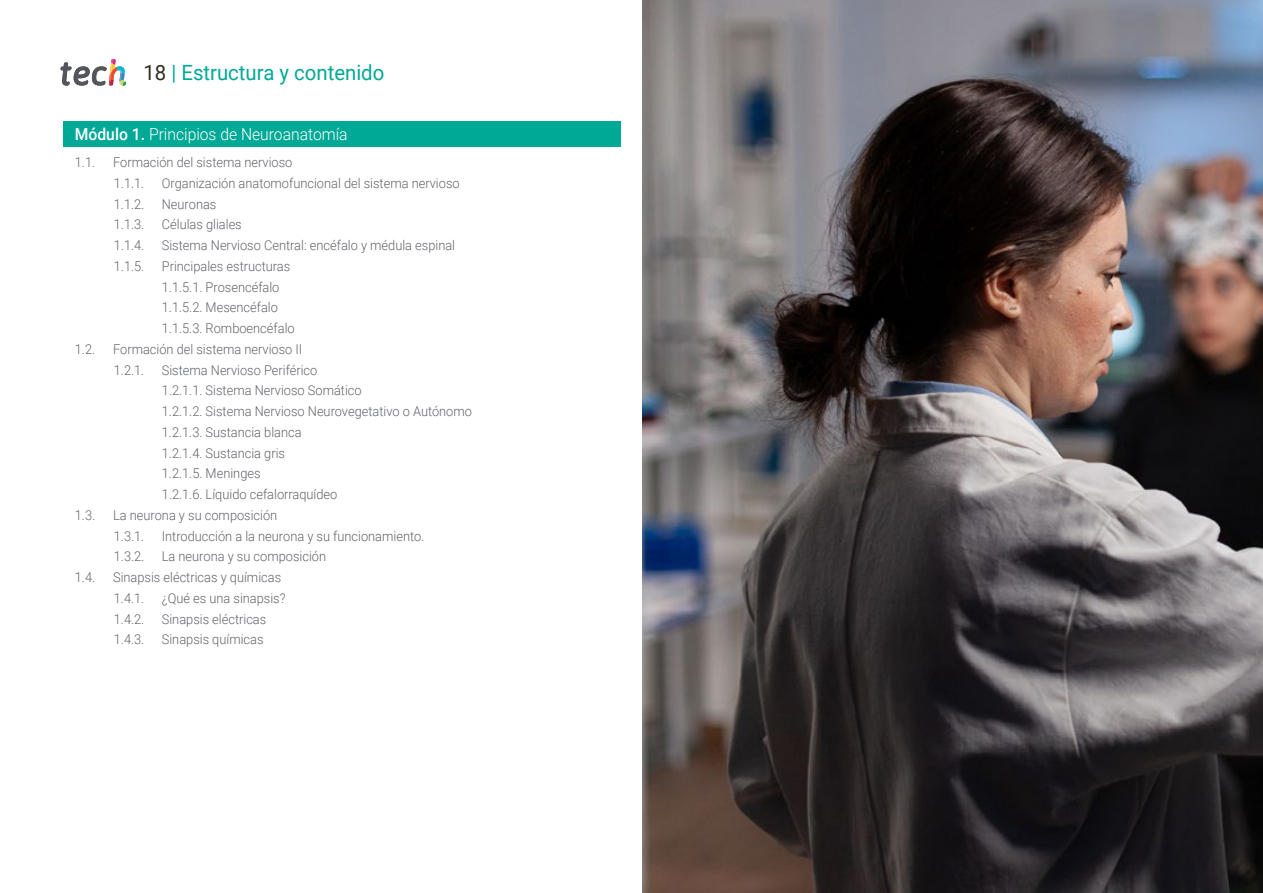
<style>
.page{position:relative;width:1263px;height:893px;background:#fff}
.page>*{position:absolute;margin:0;border:0;box-sizing:border-box;transform-origin:0 0}
.t1{font:21px "Roboto";color:#00a996}
.t2{font:300 16.5px "Roboto";color:#fff;scale:.95 1}
.t3{font:300 13.5px/20.7px "Roboto";color:#61646a;scale:.95 1}
.s1{color:#312e20}
.s2{font-weight:500}
</style>
<div class="page">
<div style="left:64px;top:121px;width:557px;height:25px;background:#00a996"></div>
<img style="left:642px;top:0;width:621px;height:893px">
<svg style="left:61px;top:59px;width:65px;height:27px"></svg>
<h1 class="t1" style="left:144px;top:57px;width:242px"><span class="s1">18</span> | Estructura y contenido</h1>
<p class="t2" style="left:75px;top:123px;width:289px"><span class="s2">Módulo 1.</span> Principios de Neuroanatomía</p>
<p class="t3" style="left:75px;top:151px;width:23px">1.1.</p>
<p class="t3" style="left:113px;top:151px;width:190px">Formación del sistema nervioso<br>1.1.1.</p>
<p class="t3" style="left:162px;top:172px;width:315px">Organización anatomofuncional del sistema nervioso</p>
<p class="t3" style="left:114px;top:193px;width:34px">1.1.2.</p>
<p class="t3" style="left:162px;top:193px;width:59px">Neuronas</p>
<p class="t3" style="left:114px;top:214px;width:34px">1.1.3.</p>
<p class="t3" style="left:162px;top:214px;width:86px">Células gliales</p>
<p class="t3" style="left:114px;top:234px;width:34px">1.1.4.</p>
<p class="t3" style="left:162px;top:234px;width:310px">Sistema Nervioso Central: encéfalo y médula espinal</p>
<p class="t3" style="left:114px;top:255px;width:34px">1.1.5.</p>
<p class="t3" style="left:162px;top:255px;width:141px">Principales estructuras<br>1.1.5.1. Prosencéfalo<br>1.1.5.2. Mesencéfalo<br>1.1.5.3. Romboencéfalo</p>
<p class="t3" style="left:75px;top:338px;width:23px">1.2.</p>
<p class="t3" style="left:113px;top:338px;width:201px">Formación del sistema nervioso II<br>1.2.1.</p>
<p class="t3" style="left:162px;top:359px;width:328px">Sistema Nervioso Periférico<br>1.2.1.1. Sistema Nervioso Somático<br>1.2.1.2. Sistema Nervioso Neurovegetativo o Autónomo<br>1.2.1.3. Sustancia blanca<br>1.2.1.4. Sustancia gris<br>1.2.1.5. Meninges<br>1.2.1.6. Líquido cefalorraquídeo</p>
<p class="t3" style="left:75px;top:504px;width:23px">1.3.</p>
<p class="t3" style="left:113px;top:504px;width:174px">La neurona y su composición<br>1.3.1.</p>
<p class="t3" style="left:162px;top:525px;width:278px">Introducción a la neurona y su funcionamiento.</p>
<p class="t3" style="left:114px;top:546px;width:34px">1.3.2.</p>
<p class="t3" style="left:162px;top:546px;width:174px">La neurona y su composición</p>
<p class="t3" style="left:75px;top:566px;width:23px">1.4.</p>
<p class="t3" style="left:113px;top:566px;width:178px">Sinapsis eléctricas y químicas<br>1.4.1.</p>
<p class="t3" style="left:162px;top:587px;width:132px">¿Qué es una sinapsis?</p>
<p class="t3" style="left:114px;top:608px;width:34px">1.4.2.</p>
<p class="t3" style="left:162px;top:608px;width:111px">Sinapsis eléctricas</p>
<p class="t3" style="left:114px;top:629px;width:34px">1.4.3.</p>
<p class="t3" style="left:162px;top:629px;width:109px">Sinapsis químicas</p>
</div>
